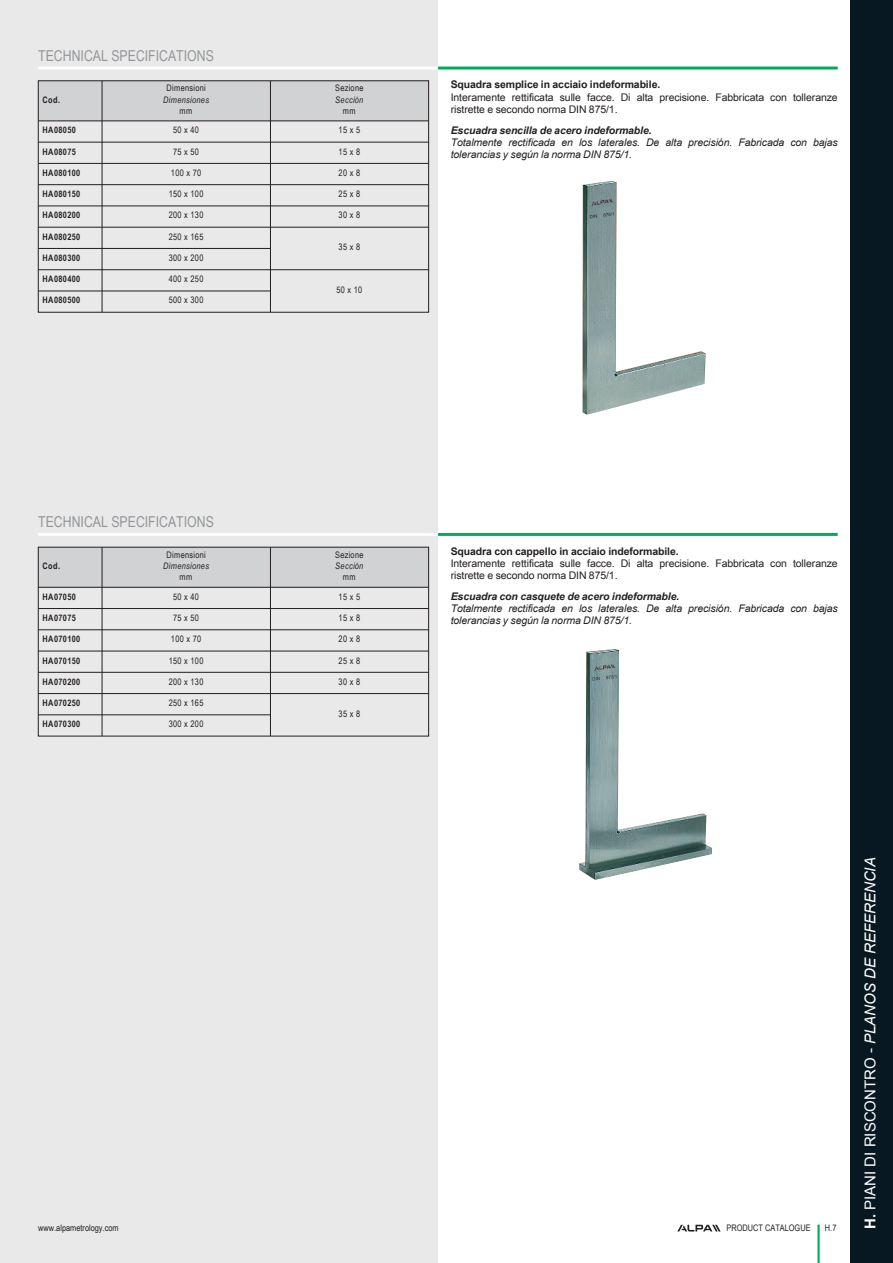
<style>
.page{position:relative;width:893px;height:1263px;background:#fff}
.page>*{position:absolute;margin:0;border:0;box-sizing:border-box;transform-origin:0 0}
.t1{font:15px "Arial Link Narrow";color:#939598}
.t2{font:italic 15px "Arial Link";letter-spacing:-.005em;color:#fff}
.t3{font:10.5px/12px "Arial Link";letter-spacing:-.01em;color:#231f20}
.t4{font:italic 10.5px/12px "Arial Link";letter-spacing:-.01em;color:#231f20}
.t5{font:700 10.5px "Arial Link";letter-spacing:-.01em;color:#231f20}
.t6{font:italic 700 10.5px "Arial Link";letter-spacing:-.01em;color:#231f20}
.t7{font:9px "Arial Link Narrow";letter-spacing:.04em;color:#231f20}
.t8{font:700 9px "Arial Link Narrow";letter-spacing:.04em;color:#231f20}
.t9{font:9px "Arial Link Narrow";color:#231f20}
.t10{font:italic 9px "Arial Link Narrow";letter-spacing:.04em;color:#231f20}
.s1{font-weight:700;font-style:normal}
.s2{font-style:normal}
</style>
<div class="page">
<div style="left:0;top:0;width:438px;height:1263px;background:#e9e9e9"></div>
<div style="left:850px;top:0;width:43px;height:1263px;background:#071822"></div>
<hr style="left:817px;top:1224px;width:3px;height:39px;background:#00ab5b">
<svg style="left:677px;top:1225px;width:43px;height:6px"></svg>
<hr style="left:438px;top:533px;width:400px;height:3px;background:#00ab5b">
<hr style="left:38px;top:533px;width:400px;height:3px;background:#fff">
<img style="left:579px;top:649px;width:133px;height:231px">
<img style="left:593px;top:675px;width:23px;height:6px">
<div style="left:38px;top:547px;width:64px;height:40px;background:#d1d2d4"></div>
<div style="left:102px;top:547px;width:168px;height:40px;background:#d1d2d4"></div>
<div style="left:270px;top:547px;width:159px;height:40px;background:#d1d2d4"></div>
<hr style="left:38px;top:587px;width:391px;height:1px;background:#231f20">
<hr style="left:38px;top:608px;width:391px;height:1px;background:#231f20">
<hr style="left:38px;top:629px;width:391px;height:1px;background:#231f20">
<hr style="left:38px;top:651px;width:391px;height:1px;background:#231f20">
<hr style="left:38px;top:672px;width:391px;height:1px;background:#231f20">
<hr style="left:38px;top:693px;width:391px;height:1px;background:#231f20">
<hr style="left:38px;top:714px;width:232px;height:1px;background:#231f20">
<hr style="left:102px;top:547px;width:1px;height:189px;background:#231f20">
<hr style="left:270px;top:547px;width:1px;height:189px;background:#231f20">
<div style="left:38px;top:547px;width:391px;height:189px;border:1px solid #231f20"></div>
<hr style="left:438px;top:67px;width:400px;height:3px;background:#00ab5b">
<hr style="left:38px;top:67px;width:400px;height:3px;background:#fff">
<img style="left:583px;top:181px;width:123px;height:234px">
<img style="left:590px;top:212px;width:24px;height:6px">
<div style="left:38px;top:81px;width:64px;height:40px;background:#d1d2d4"></div>
<div style="left:102px;top:81px;width:168px;height:40px;background:#d1d2d4"></div>
<div style="left:270px;top:81px;width:159px;height:40px;background:#d1d2d4"></div>
<hr style="left:38px;top:121px;width:391px;height:1px;background:#231f20">
<hr style="left:38px;top:142px;width:391px;height:1px;background:#231f20">
<hr style="left:38px;top:163px;width:391px;height:1px;background:#231f20">
<hr style="left:38px;top:184px;width:391px;height:1px;background:#231f20">
<hr style="left:38px;top:206px;width:391px;height:1px;background:#231f20">
<hr style="left:38px;top:227px;width:391px;height:1px;background:#231f20">
<hr style="left:38px;top:248px;width:232px;height:1px;background:#231f20">
<hr style="left:38px;top:269px;width:391px;height:1px;background:#231f20">
<hr style="left:38px;top:291px;width:232px;height:1px;background:#231f20">
<hr style="left:102px;top:81px;width:1px;height:231px;background:#231f20">
<hr style="left:270px;top:81px;width:1px;height:231px;background:#231f20">
<div style="left:38px;top:81px;width:391px;height:231px;border:1px solid #231f20"></div>
<h1 class="t1" style="left:38px;top:47px;width:177px">TECHNICAL SPECIFICATIONS</h1>
<p class="t8" style="left:43px;top:94px;width:19px">Cod.</p>
<p class="t7" style="left:166px;top:83px;width:41px">Dimensioni</p>
<p class="t10" style="left:163px;top:94px;width:47px">Dimensiones</p>
<p class="t7" style="left:180px;top:106px;width:14px">mm</p>
<p class="t7" style="left:335px;top:83px;width:30px">Sezione</p>
<p class="t10" style="left:335px;top:94px;width:30px">Sección</p>
<p class="t7" style="left:343px;top:106px;width:14px">mm</p>
<p class="t8" style="left:43px;top:125px;width:35px">HA08050</p>
<p class="t7" style="left:173px;top:125px;width:27px">50 x 40</p>
<p class="t7" style="left:339px;top:125px;width:23px">15x5</p>
<p class="t8" style="left:43px;top:146px;width:35px">HA08075</p>
<p class="t7" style="left:173px;top:146px;width:27px">75 x 50</p>
<p class="t7" style="left:339px;top:146px;width:23px">15x8</p>
<p class="t8" style="left:43px;top:167px;width:39px">HA080100</p>
<p class="t7" style="left:171px;top:168px;width:32px">100 x 70</p>
<p class="t7" style="left:339px;top:168px;width:23px">20x8</p>
<p class="t8" style="left:43px;top:189px;width:39px">HA080150</p>
<p class="t7" style="left:169px;top:189px;width:36px">150 x 100</p>
<p class="t7" style="left:339px;top:189px;width:23px">25x8</p>
<p class="t8" style="left:43px;top:210px;width:39px">HA080200</p>
<p class="t7" style="left:169px;top:210px;width:36px">200 x 130</p>
<p class="t7" style="left:339px;top:210px;width:23px">30x8</p>
<p class="t8" style="left:43px;top:231px;width:39px">HA080250</p>
<p class="t7" style="left:169px;top:231px;width:36px">250 x 165</p>
<p class="t7" style="left:339px;top:242px;width:23px">35x8</p>
<p class="t8" style="left:43px;top:252px;width:39px">HA080300</p>
<p class="t7" style="left:169px;top:253px;width:36px">300 x 200</p>
<p class="t8" style="left:43px;top:274px;width:39px">HA080400</p>
<p class="t7" style="left:169px;top:274px;width:36px">400 x 250</p>
<p class="t7" style="left:336px;top:284px;width:27px">50 x 10</p>
<p class="t8" style="left:43px;top:295px;width:39px">HA080500</p>
<p class="t7" style="left:169px;top:295px;width:36px">500 x 300</p>
<p class="t5" style="left:451px;top:79px;width:211px">Squadra semplice in acciaio indeformabile.</p>
<p class="t3" style="left:451px;top:91px;width:389px">Interamente rettificata sulle facce. Di alta precisione. Fabbricata con tolleranze ristrette e secondo norma DIN 875/1.</p>
<p class="t6" style="left:451px;top:124px;width:202px">Escuadra sencilla de acero indeformable.</p>
<p class="t4" style="left:451px;top:136px;width:389px">Totalmente rectificada en los laterales. De alta precisión. Fabricada con bajas tolerancias y según la norma DIN 875/1.</p>
<h1 class="t1" style="left:38px;top:513px;width:177px">TECHNICAL SPECIFICATIONS</h1>
<p class="t8" style="left:43px;top:561px;width:19px">Cod.</p>
<p class="t7" style="left:166px;top:549px;width:41px">Dimensioni</p>
<p class="t10" style="left:163px;top:561px;width:47px">Dimensiones</p>
<p class="t7" style="left:180px;top:572px;width:14px">mm</p>
<p class="t7" style="left:335px;top:549px;width:30px">Sezione</p>
<p class="t10" style="left:335px;top:561px;width:30px">Sección</p>
<p class="t7" style="left:343px;top:572px;width:14px">mm</p>
<p class="t8" style="left:43px;top:591px;width:35px">HA07050</p>
<p class="t7" style="left:173px;top:591px;width:27px">50 x 40</p>
<p class="t7" style="left:339px;top:591px;width:23px">15x5</p>
<p class="t8" style="left:43px;top:613px;width:35px">HA07075</p>
<p class="t7" style="left:173px;top:613px;width:27px">75 x 50</p>
<p class="t7" style="left:339px;top:613px;width:23px">15x8</p>
<p class="t8" style="left:43px;top:634px;width:39px">HA070100</p>
<p class="t7" style="left:171px;top:634px;width:32px">100 x 70</p>
<p class="t7" style="left:339px;top:634px;width:23px">20x8</p>
<p class="t8" style="left:43px;top:655px;width:39px">HA070150</p>
<p class="t7" style="left:169px;top:655px;width:36px">150 x 100</p>
<p class="t7" style="left:339px;top:655px;width:23px">25x8</p>
<p class="t8" style="left:43px;top:676px;width:39px">HA070200</p>
<p class="t7" style="left:169px;top:676px;width:36px">200 x 130</p>
<p class="t7" style="left:339px;top:676px;width:23px">30x8</p>
<p class="t8" style="left:43px;top:698px;width:39px">HA070250</p>
<p class="t7" style="left:169px;top:698px;width:36px">250 x 165</p>
<p class="t7" style="left:339px;top:708px;width:23px">35x8</p>
<p class="t8" style="left:43px;top:719px;width:39px">HA070300</p>
<p class="t7" style="left:169px;top:719px;width:36px">300 x 200</p>
<p class="t5" style="left:451px;top:545px;width:230px">Squadra con cappello in acciaio indeformabile.</p>
<p class="t3" style="left:451px;top:557px;width:389px">Interamente rettificata sulle facce. Di alta precisione. Fabbricata con tolleranze ristrette e secondo norma DIN 875/1.</p>
<p class="t6" style="left:451px;top:591px;width:230px">Escuadra con casquete de acero indeformable.</p>
<p class="t4" style="left:451px;top:603px;width:389px">Totalmente rectificada en los laterales. De alta precisión. Fabricada con bajas tolerancias y según la norma DIN 875/1.</p>
<p class="t9" style="left:726px;top:1223px;width:86px">PRODUCT CATALOGUE</p>
<p class="t9" style="left:38px;top:1223px;width:82px">www.alpametrology.com</p>
<p class="t7" style="left:825px;top:1223px;width:13px">H.7</p>
<h1 class="t2" style="left:862px;top:1229px;width:373px;rotate:-90deg"><span class="s1">H.</span> <span class="s2">PIANI DI RISCONTRO -</span> PLANOS DE REFERENCIA</h1>
</div>
